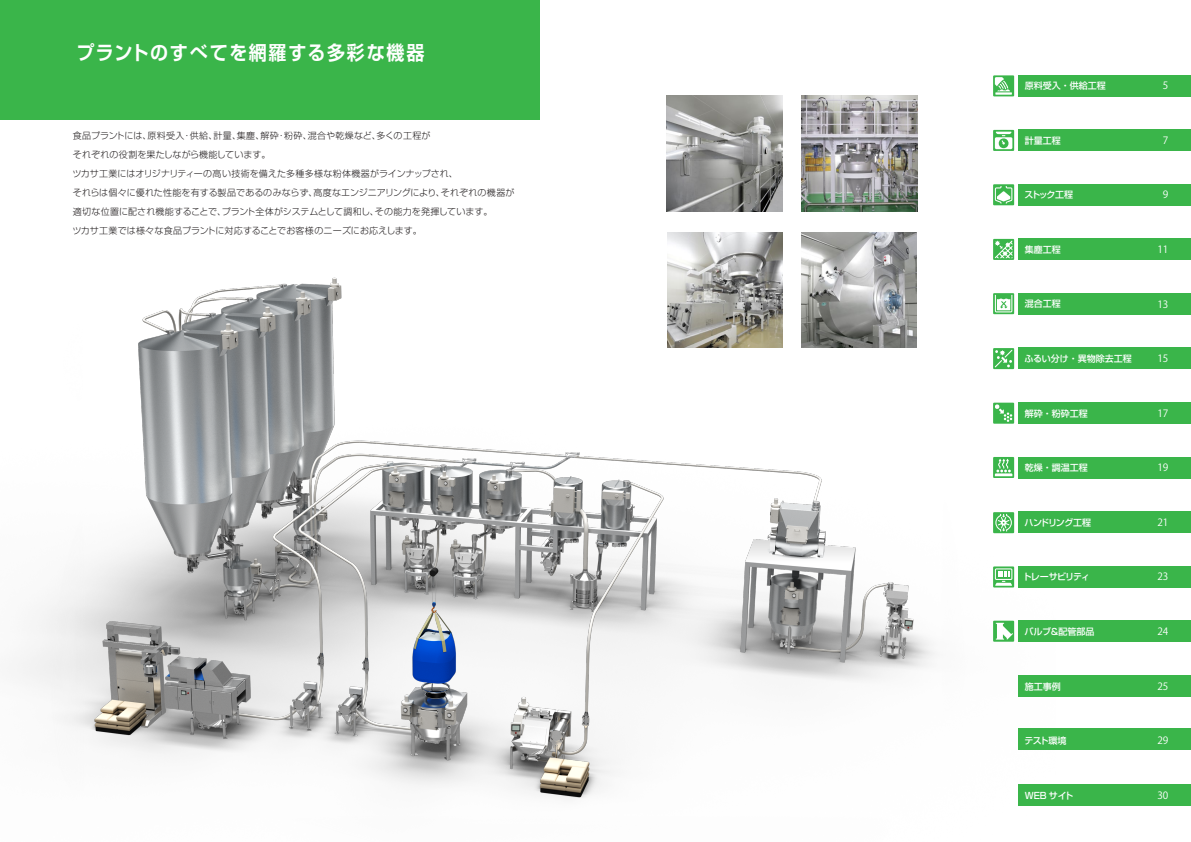
<style>
.page{position:relative;width:1191px;height:842px;background:#fff}
.page>*{position:absolute;margin:0;border:0;box-sizing:border-box;transform-origin:0 0}
.t1{font:700 19.4px "Shin Go Pr 6 N De";letter-spacing:.1em;color:#fff;scale:.93 1}
.t2{font:10px "Koz Go Pr 6 N";color:#fff}
.t3{font:300 9px/19px "Shin Go Pr 6 N";letter-spacing:.01em;color:#231f20}
.t4{font:500 9px "Shin Go Pr 6 N";color:#fff}
.t5{font:500 9px "Shin Go Pr 6 N";letter-spacing:-.06em;color:#fff}
.t6{font:500 9px "Shin Go Pr 6 N";letter-spacing:-.1em;color:#fff}
</style>
<div class="page">
<img style="left:0;top:114px;width:1055px;height:692px">
<div style="left:0;top:0;width:539px;height:119px;background:#3ab54a"></div>
<div style="left:1018px;top:75px;width:173px;height:21px;background:#3ab54a"></div>
<div style="left:1018px;top:130px;width:173px;height:21px;background:#3ab54a"></div>
<div style="left:1018px;top:184px;width:173px;height:21px;background:#3ab54a"></div>
<div style="left:1018px;top:239px;width:173px;height:21px;background:#3ab54a"></div>
<div style="left:1018px;top:293px;width:173px;height:21px;background:#3ab54a"></div>
<div style="left:1018px;top:348px;width:173px;height:21px;background:#3ab54a"></div>
<div style="left:1018px;top:402px;width:173px;height:21px;background:#3ab54a"></div>
<div style="left:1018px;top:457px;width:173px;height:21px;background:#3ab54a"></div>
<div style="left:1018px;top:511px;width:173px;height:22px;background:#3ab54a"></div>
<div style="left:1018px;top:566px;width:173px;height:21px;background:#3ab54a"></div>
<div style="left:1018px;top:621px;width:173px;height:21px;background:#3ab54a"></div>
<div style="left:1018px;top:675px;width:173px;height:21px;background:#3ab54a"></div>
<div style="left:1018px;top:728px;width:173px;height:22px;background:#3ab54a"></div>
<div style="left:1018px;top:784px;width:173px;height:21px;background:#3ab54a"></div>
<img style="left:801px;top:96px;width:116px;height:115px">
<img style="left:666px;top:96px;width:116px;height:115px">
<img style="left:667px;top:232px;width:115px;height:116px">
<img style="left:801px;top:232px;width:115px;height:116px">
<div style="left:993px;top:621px;width:21px;height:21px;background:#3ab54a"></div>
<svg style="left:995px;top:623px;width:18px;height:17px"></svg>
<div style="left:993px;top:403px;width:21px;height:21px;background:#3ab54a"></div>
<svg style="left:995px;top:404px;width:17px;height:18px"></svg>
<div style="left:993px;top:512px;width:21px;height:21px;background:#3ab54a"></div>
<svg style="left:995px;top:514px;width:16px;height:17px"></svg>
<svg style="left:993px;top:184px;width:21px;height:21px"></svg>
<svg style="left:994px;top:186px;width:18px;height:18px"></svg>
<svg style="left:993px;top:293px;width:21px;height:21px"></svg>
<svg style="left:994px;top:295px;width:18px;height:17px"></svg>
<svg style="left:993px;top:566px;width:21px;height:21px"></svg>
<svg style="left:994px;top:568px;width:18px;height:18px"></svg>
<div style="left:993px;top:348px;width:21px;height:21px;background:#3ab54a"></div>
<svg style="left:994px;top:350px;width:18px;height:17px"></svg>
<div style="left:993px;top:75px;width:21px;height:21px;background:#3ab54a"></div>
<svg style="left:994px;top:77px;width:17px;height:18px"></svg>
<svg style="left:993px;top:130px;width:21px;height:21px"></svg>
<svg style="left:994px;top:137px;width:18px;height:12px"></svg>
<svg style="left:995px;top:132px;width:16px;height:16px"></svg>
<svg style="left:993px;top:239px;width:21px;height:21px"></svg>
<svg style="left:994px;top:240px;width:18px;height:18px"></svg>
<svg style="left:993px;top:457px;width:21px;height:21px"></svg>
<svg style="left:994px;top:459px;width:18px;height:17px"></svg>
<h1 class="t1" style="left:77px;top:37px;width:375px">プラントのすべてを網羅する多彩な機器</h1>
<p class="t3" style="left:72px;top:125px;width:443px">食品プラントには、原料受入・供給、計量、集塵、解砕・粉砕、混合や乾燥など、多くの工程が<br>それぞれの役割を果たしながら機能しています。<br>ツカサ工業にはオリジナリティーの高い技術を備えた多種多様な粉体機器がラインナップされ、<br>それらは個々に優れた性能を有する製品であるのみならず、高度なエンジニアリングにより、それぞれの機器が適切な位置に配され機能することで、プラント全体がシステムとして調和し、その能力を発揮しています。<br>ツカサ工業では様々な食品プラントに対応することでお客様のニーズにお応えします。</p>
<p class="t4" style="left:1024px;top:78px;width:82px">原料受入・供給工程</p>
<p class="t2" style="left:1162px;top:80px;width:7px">5</p>
<p class="t4" style="left:1024px;top:133px;width:37px">計量工程</p>
<p class="t2" style="left:1162px;top:134px;width:7px">7</p>
<p class="t4" style="left:1024px;top:187px;width:50px">ストック工程</p>
<p class="t2" style="left:1162px;top:189px;width:7px">9</p>
<p class="t4" style="left:1024px;top:242px;width:37px">集塵工程</p>
<p class="t2" style="left:1157px;top:244px;width:13px">11</p>
<p class="t4" style="left:1024px;top:297px;width:37px">混合工程</p>
<p class="t2" style="left:1157px;top:298px;width:13px">13</p>
<p class="t4" style="left:1024px;top:351px;width:109px">ふるい分け・異物除去工程</p>
<p class="t2" style="left:1157px;top:353px;width:13px">15</p>
<p class="t4" style="left:1024px;top:406px;width:64px">解砕・粉砕工程</p>
<p class="t2" style="left:1157px;top:407px;width:13px">17</p>
<p class="t4" style="left:1024px;top:460px;width:64px">乾燥・調温工程</p>
<p class="t2" style="left:1157px;top:462px;width:13px">19</p>
<p class="t5" style="left:1024px;top:515px;width:68px">ハンドリング工程</p>
<p class="t2" style="left:1157px;top:517px;width:13px">21</p>
<p class="t6" style="left:1022px;top:570px;width:68px">トレーサビリティ</p>
<p class="t2" style="left:1157px;top:571px;width:13px">23</p>
<p class="t4" style="left:1024px;top:624px;width:71px">バルブ＆配管部品</p>
<p class="t2" style="left:1157px;top:626px;width:13px">24</p>
<p class="t4" style="left:1024px;top:679px;width:37px">施工事例</p>
<p class="t2" style="left:1157px;top:680px;width:13px">25</p>
<p class="t4" style="left:1024px;top:733px;width:44px">テスト環境</p>
<p class="t2" style="left:1157px;top:735px;width:13px">29</p>
<p class="t4" style="left:1024px;top:788px;width:50px">WEB サイト</p>
<p class="t2" style="left:1157px;top:789px;width:13px">30</p>
</div>
